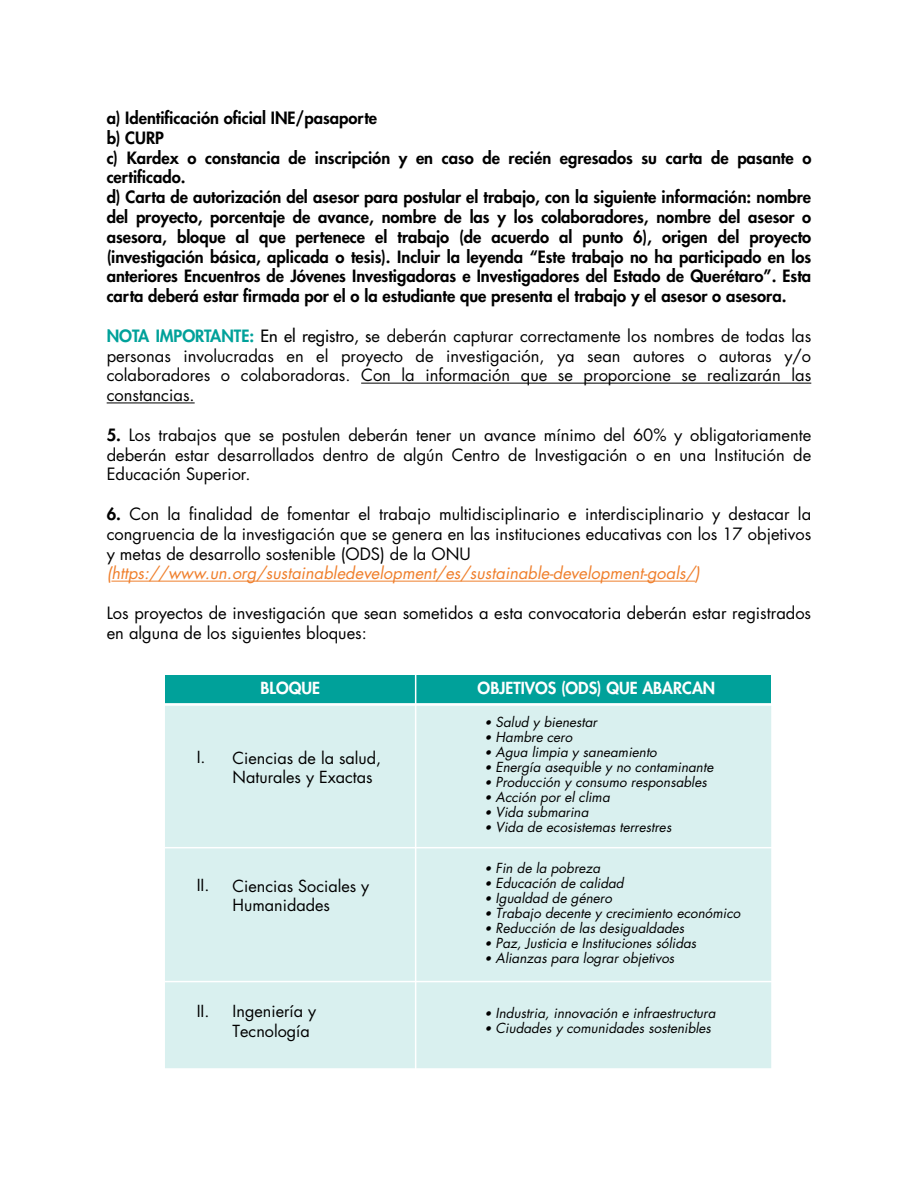
<style>
.page{position:relative;width:918px;height:1188px;background:#fff}
.page>*{position:absolute;margin:0;border:0;box-sizing:border-box;transform-origin:0 0}
.t1{font:16.5px/19.8px "Futura Std";color:#000;text-align:justify}
.t2{font:800 16.5px/19.8px "Futura Std";color:#000}
.t3{font:italic 16.5px "Futura Std";color:#ef7f2c}
.t4{font:16.2px/19.5px "Futura Std";color:#000}
.t5{font:800 16.2px "Futura Std";color:#fff}
.t6{font:italic 13.5px "Futura Std";color:#000}
.s1{font-weight:800;color:#00a19a}
.s2{font-weight:500}
.s3{font-weight:800}
.s4{font-size:12px}
</style>
<div class="page">
<hr style="left:361px;top:383px;width:450px;height:1px;background:#000">
<hr style="left:107px;top:403px;width:88px;height:1px;background:#000">
<hr style="left:111px;top:581px;width:584px;height:1px;background:#ef7f2c">
<div style="left:165px;top:675px;width:251px;height:29px;background:#00a19a"></div>
<div style="left:416px;top:675px;width:355px;height:29px;background:#00a19a"></div>
<div style="left:165px;top:706px;width:250px;height:362px;background:#d9f0ef"></div>
<div style="left:416px;top:706px;width:355px;height:362px;background:#d9f0ef"></div>
<hr style="left:415px;top:674px;width:1px;height:412px;background:#fff">
<hr style="left:164px;top:703px;width:608px;height:1px;background:#fff">
<hr style="left:164px;top:847px;width:608px;height:1px;background:#fff">
<hr style="left:164px;top:981px;width:608px;height:1px;background:#fff">
<p class="t2" style="left:107px;top:108px;width:706px">a) Identificación oficial INE/pasaporte<br>b) CURP<br>c) Kardex o constancia de inscripción y en caso de recién egresados su carta de pasante o certificado.<br>d) Carta de autorización del asesor para postular el trabajo, con la siguiente información: nombre del proyecto, porcentaje de avance, nombre de las y los colaboradores, nombre del asesor o asesora, bloque al que pertenece el trabajo (de acuerdo al punto 6), origen del proyecto (investigación básica, aplicada o tesis). Incluir la leyenda “Este trabajo no ha participado en los anteriores Encuentros de Jóvenes Investigadoras e Investigadores del Estado de Querétaro”. Esta carta deberá estar firmada por el o la estudiante que presenta el trabajo y el asesor o asesora.</p>
<p class="t1" style="left:107px;top:326px;width:706px"><span class="s1">NOTA IMPORTANTE:</span> <span class="s2">En el registro, s</span>e deberán capturar correctamente los nombres de todas las personas involucradas en el proyecto de investigación, ya sean autores o autoras y/o colaboradores o colaboradoras. Con la información que se proporcione se realizarán las constancias.</p>
<p class="t1" style="left:107px;top:425px;width:706px"><span class="s3">5.</span> Los trabajos que se postulen deberán tener un avance mínimo del 60% y obligatoriamente deberán estar desarrollados dentro de algún Centro de Investigación o en una Institución de Educación Superior.</p>
<p class="t1" style="left:107px;top:504px;width:706px"><span class="s3">6.</span> Con la finalidad de fomentar el trabajo multidisciplinario e interdisciplinario y destacar la congruencia de la investigación que se genera en las instituciones educativas con los 17 objetivos y metas de desarrollo sostenible (ODS) de la ONU</p>
<p class="t3" style="left:107px;top:563px;width:595px">(https://www.un.org/sustainabledevelopment/es/sustainable-development-goals/)</p>
<p class="t1" style="left:107px;top:603px;width:706px">Los proyectos de investigación que sean sometidos a esta convocatoria deberán estar registrados en alguna de los siguientes bloques:</p>
<p class="t5" style="left:261px;top:678px;width:61px">BLOQUE</p>
<p class="t5" style="left:478px;top:678px;width:239px">OBJETIVOS (ODS) QUE ABARCAN</p>
<p class="t4" style="left:233px;top:748px;width:150px;text-indent:-36px">I. Ciencias de la salud,<br>Naturales y Exactas</p>
<p class="t4" style="left:197px;top:876px;width:174px;text-align:center">II. Ciencias Sociales y<br>Humanidades</p>
<p class="t4" style="left:233px;top:1002px;width:85px;text-indent:-36px">II. Ingeniería y<br>Tecnología</p>
<p class="t6" style="left:484px;top:714px;width:114px"><span class="s4">•</span> Salud y bienestar</p>
<p class="t6" style="left:484px;top:729px;width:90px"><span class="s4">•</span> Hambre cero</p>
<p class="t6" style="left:484px;top:744px;width:174px"><span class="s4">•</span> Agua limpia y saneamiento</p>
<p class="t6" style="left:484px;top:759px;width:231px"><span class="s4">•</span> Energía asequible y no contaminante</p>
<p class="t6" style="left:484px;top:774px;width:224px"><span class="s4">•</span> Producción y consumo responsables</p>
<p class="t6" style="left:484px;top:789px;width:127px"><span class="s4">•</span> Acción por el clima</p>
<p class="t6" style="left:484px;top:804px;width:106px"><span class="s4">•</span> Vida submarina</p>
<p class="t6" style="left:484px;top:819px;width:189px"><span class="s4">•</span> Vida de ecosistemas terrestres</p>
<p class="t6" style="left:484px;top:859px;width:117px"><span class="s4">•</span> Fin de la pobreza</p>
<p class="t6" style="left:484px;top:874px;width:141px"><span class="s4">•</span> Educación de calidad</p>
<p class="t6" style="left:484px;top:889px;width:129px"><span class="s4">•</span> Igualdad de género</p>
<p class="t6" style="left:484px;top:904px;width:258px"><span class="s4">•</span> Trabajo decente y crecimiento económico</p>
<p class="t6" style="left:484px;top:919px;width:201px"><span class="s4">•</span> Reducción de las desigualdades</p>
<p class="t6" style="left:484px;top:934px;width:213px"><span class="s4">•</span> Paz, Justicia e Instituciones sólidas</p>
<p class="t6" style="left:484px;top:949px;width:192px"><span class="s4">•</span> Alianzas para lograr objetivos</p>
<p class="t6" style="left:484px;top:1004px;width:233px"><span class="s4">•</span> Industria, innovación e infraestructura</p>
<p class="t6" style="left:484px;top:1019px;width:228px"><span class="s4">•</span> Ciudades y comunidades sostenibles</p>
</div>
